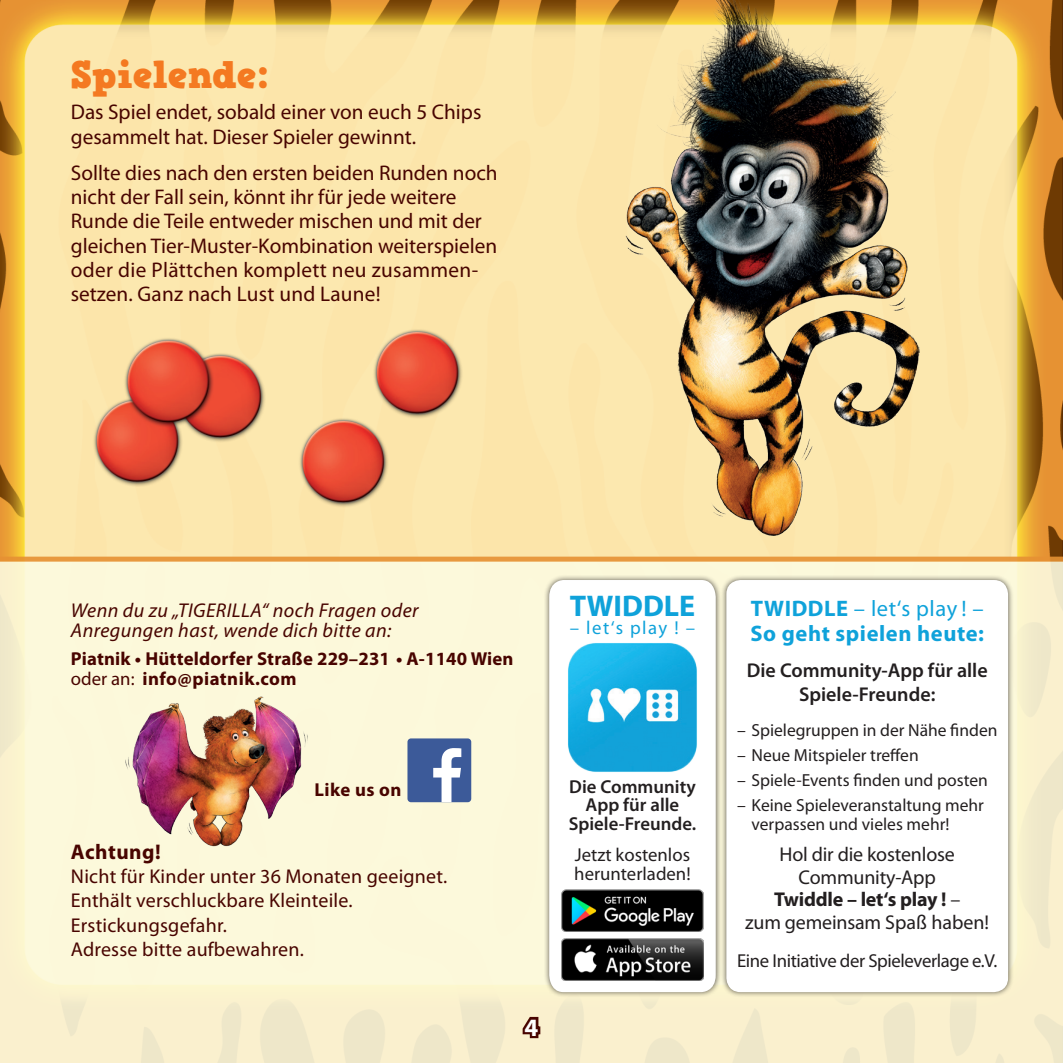
<style>
.page{position:relative;width:1063px;height:1063px;background:#fff}
.page>*{position:absolute;margin:0;border:0;box-sizing:border-box;transform-origin:0 0}
.Überschrift_3mm_eing{font:37.5px "HVD Comic Serif Pro";letter-spacing:.005em;color:#f47921}
.Twiddle-Hinweis{font:700 30px "Myriad Pro";color:#0fa2da}
.t1{font:700 25px "Myriad Pro";color:#fff}
.Twiddle-Hinweis-2{font:700 22.5px/24.2px "Myriad Pro";letter-spacing:.025em;color:#0fa2da}
.Einf__Abs__3mm_einge{font:21.25px/24.2px "Myriad Pro";color:#480400}
.t2{font:700 21.25px "Myriad Pro";letter-spacing:.025em;color:#480400}
.t3{font:20px/24.2px "Myriad Pro";letter-spacing:.01em;color:#480400}
.Twiddle-Hinweis-3{font:20px/22.5px "Myriad Pro";letter-spacing:-.01em;color:#231f20;text-align:center}
.Fragen__Anregungen{font:italic 20px/20px "Myriad Pro";letter-spacing:.02em;color:#480400}
.Twiddle-Hinweis-4{font:600 20px/24.2px "Myriad Pro";color:#231f20;text-align:center}
.Adresse{font:700 18.75px/20px "Myriad Pro";letter-spacing:.01em;color:#480400}
.Twiddle-Hinweis-5{font:18.75px/18.2px "Myriad Pro";letter-spacing:-.015em;color:#231f20}
.Twiddle-Hinweis-6{font:600 18.75px/18.2px "Myriad Pro";color:#231f20;text-align:center}
.Twiddle-Hinweis-7{font:18.75px "Myriad Pro";letter-spacing:.08em;color:#0fa2da}
.Twiddle-Hinweis-8{font:17.5px/18.2px "Myriad Pro";color:#231f20}
.s1{font-weight:400}
.s2{font-weight:700}
</style>
<div class="page">
<img style="left:0;top:0;width:1063px;height:557px">
<svg style="left:0;top:557px;width:1063px;height:506px;background:#faf3d3"></svg>
<div style="left:407px;top:738px;width:64px;height:64px;background:#3c5a99;border-radius:4px"></div>
<svg style="left:433px;top:748px;width:28px;height:54px"></svg>
<img style="left:625px;top:0;width:295px;height:536px">
<img style="left:85px;top:293px;width:415px;height:239px">
<div style="left:721px;top:575px;width:293px;height:423px;background:#231f20;opacity:.75"></div>
<div style="left:726px;top:580px;width:282px;height:412px;background:#fff;border-radius:14px"></div>
<img style="left:126px;top:697px;width:182px;height:150px">
<div style="left:544px;top:575px;width:178px;height:423px;background:#231f20;opacity:.75"></div>
<svg style="left:549px;top:580px;width:167px;height:412px"></svg>
<img style="left:562px;top:938px;width:141px;height:42px">
<img style="left:562px;top:890px;width:141px;height:42px">
<img style="left:566px;top:641px;width:133px;height:133px">
<svg style="left:520px;top:1001px;width:23px;height:40px"></svg>
<p class="Überschrift_3mm_eing" style="left:71px;top:46px;width:199px">Spielende:</p>
<p class="Einf__Abs__3mm_einge" style="left:71px;top:100px;width:412px">Das Spiel endet, sobald einer von euch 5 Chips gesammelt hat. Dieser Spieler gewinnt.</p>
<p class="Einf__Abs__3mm_einge" style="left:71px;top:160px;width:428px">Sollte dies nach den ersten beiden Runden noch nicht der Fall sein, könnt ihr für jede weitere Runde die Teile entweder mischen und mit der gleichen Tier-Muster-Kombination weiterspielen oder die Plättchen komplett neu zusammen&shy;setzen. Ganz nach Lust und Laune!</p>
<p class="Fragen__Anregungen" style="left:71px;top:600px;width:349px">Wenn du zu „TIGERILLA“ noch Fragen oder<br>Anregungen hast, wende dich bitte an:</p>
<p class="Adresse" style="left:71px;top:648px;width:444px">Piatnik • Hütteldorfer Straße 229–231 • A-1140 Wien <span class="s1">oder an:</span> info@piatnik.com</p>
<p class="Twiddle-Hinweis" style="left:570px;top:587px;width:127px">TWIDDLE</p>
<p class="Twiddle-Hinweis-7" style="left:570px;top:617px;width:127px">– let‘s play ! –</p>
<p class="Adresse" style="left:314px;top:779px;width:89px">Like us on</p>
<p class="t2" style="left:71px;top:838px;width:92px">Achtung!</p>
<p class="t3" style="left:71px;top:864px;width:378px">Nicht für Kinder unter 36 Monaten geeignet.<br>Enthält verschluckbare Kleinteile.<br>Erstickungsgefahr.<br>Adresse bitte aufbewahren.</p>
<p class="Twiddle-Hinweis-6" style="left:569px;top:777px;width:129px">Die Community<br>App für alle<br>Spiele-Freunde.</p>
<p class="Twiddle-Hinweis-5" style="left:574px;top:846px;width:118px">Jetzt kostenlos herunterladen!</p>
<p class="t1" style="left:525px;top:1011px;width:15px">4</p>
<p class="Twiddle-Hinweis-2" style="left:750px;top:596px;width:235px">TWIDDLE <span class="s1">– let‘s play ! –<br></span>So geht spielen heute:</p>
<p class="Twiddle-Hinweis-4" style="left:747px;top:658px;width:243px">Die Community-App für alle<br>Spiele-Freunde:</p>
<p class="Twiddle-Hinweis-8" style="left:737px;top:720px;width:262px">– Spielegruppen in der Nähe finden</p>
<p class="Twiddle-Hinweis-8" style="left:737px;top:746px;width:183px">– Neue Mitspieler treffen</p>
<p class="Twiddle-Hinweis-8" style="left:737px;top:771px;width:252px">– Spiele-Events finden und posten</p>
<p class="Twiddle-Hinweis-8" style="left:752px;top:796px;width:234px;text-indent:-15px">– Keine Spieleveranstaltung mehr verpassen und vieles mehr!</p>
<p class="Twiddle-Hinweis-3" style="left:745px;top:843px;width:245px">Hol dir die kostenlose<br>Community-App<br><span class="s2">Twiddle – let‘s play !</span> –<br>zum gemeinsam Spaß haben!</p>
<p class="Twiddle-Hinweis-5" style="left:737px;top:951px;width:262px">Eine Initiative der Spieleverlage e.V.</p>
</div>
